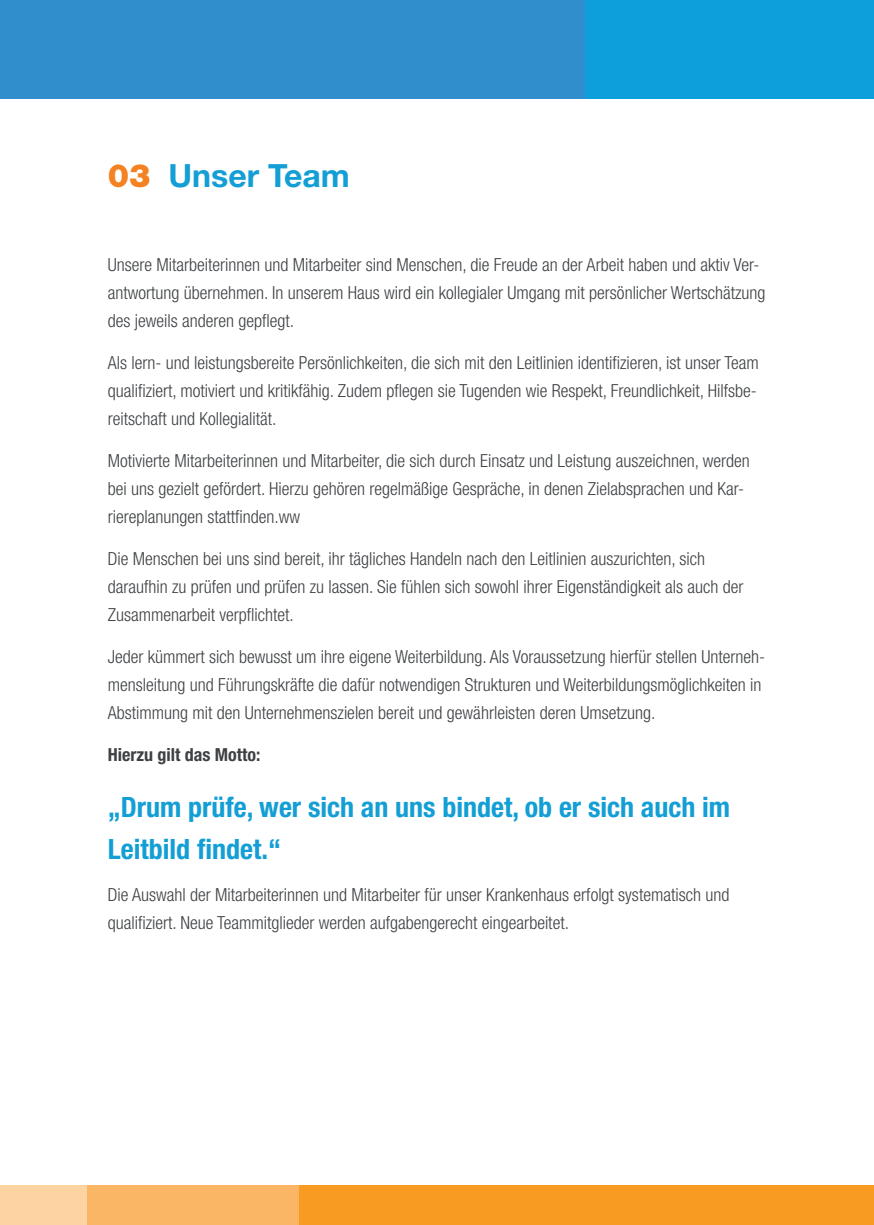
<style>
.page{position:relative;width:874px;height:1225px;background:#fff}
.page>*{position:absolute;margin:0;border:0;box-sizing:border-box;transform-origin:0 0}
.t1{font:700 32px "Helvetica Neue LT Std";color:#139fd5}
.t2{font:700 condensed 28px/42px "Helvetica Neue LT Std";color:#139fd5}
.t3{font:300 condensed 18px/28px "Helvetica Neue LT Std";color:#3e4144}
.t4{font:700 condensed 18px "Helvetica Neue LT Std";color:#3e4144}
.s1{font-weight:900;color:#f58222}
</style>
<div class="page">
<div style="left:582px;top:0;width:291px;height:98px;background:#0d9fdb"></div>
<div style="left:0;top:0;width:583px;height:98px;background:#308ecd"></div>
<div style="left:87px;top:1185px;width:213px;height:40px;background:#fbb665"></div>
<div style="left:0;top:1185px;width:87px;height:40px;background:#fdd3a1"></div>
<div style="left:299px;top:1185px;width:574px;height:40px;background:#f89b23"></div>
<h1 class="t1" style="left:108px;top:156px;width:243px"><span class="s1">03</span> Unser Team</h1>
<p class="t3" style="left:108px;top:250px;width:658px">Unsere Mitarbeiterinnen und Mitarbeiter sind Menschen, die Freude an der Arbeit haben und aktiv Ver&shy;antwortung übernehmen. In unserem Haus wird ein kollegialer Umgang mit persönlicher Wertschätzung des jeweils anderen gepflegt.</p>
<p class="t3" style="left:108px;top:349px;width:652px;text-align:justify">Als lern- und leistungsbereite Persönlichkeiten, die sich mit den Leitlinien identifizieren, ist unser Team qualifiziert, motiviert und kritikfähig. Zudem pflegen sie Tugenden wie Respekt, Freundlichkeit, Hilfsbe&shy;reitschaft und Kollegialität.</p>
<p class="t3" style="left:108px;top:447px;width:643px">Motivierte Mitarbeiterinnen und Mitarbeiter, die sich durch Einsatz und Leistung auszeichnen, werden bei uns gezielt gefördert. Hierzu gehören regelmäßige Gespräche, in denen Zielabsprachen und Kar&shy;riereplanungen stattfinden.ww</p>
<p class="t3" style="left:108px;top:545px;width:636px">Die Menschen bei uns sind bereit, ihr tägliches Handeln nach den Leitlinien auszurichten, sich daraufhin zu prüfen und prüfen zu lassen. Sie fühlen sich sowohl ihrer Eigenständigkeit als auch der<br>Zusammenarbeit verpflichtet.</p>
<p class="t3" style="left:108px;top:643px;width:658px">Jeder kümmert sich bewusst um ihre eigene Weiterbildung. Als Voraussetzung hierfür stellen Unterneh&shy;mensleitung und Führungskräfte die dafür notwendigen Strukturen und Weiterbildungsmöglichkeiten in<br>Abstimmung mit den Unternehmenszielen bereit und gewährleisten deren Umsetzung.</p>
<p class="t4" style="left:108px;top:744px;width:154px">Hierzu gilt das Motto:</p>
<h2 class="t2" style="left:108px;top:786px;width:623px">„Drum prüfe, wer sich an uns bindet, ob er sich auch im<br>Leitbild findet.“</h2>
<p class="t3" style="left:108px;top:880px;width:622px">Die Auswahl der Mitarbeiterinnen und Mitarbeiter für unser Krankenhaus erfolgt systematisch und qualifiziert. Neue Teammitglieder werden aufgabengerecht eingearbeitet.</p>
</div>
